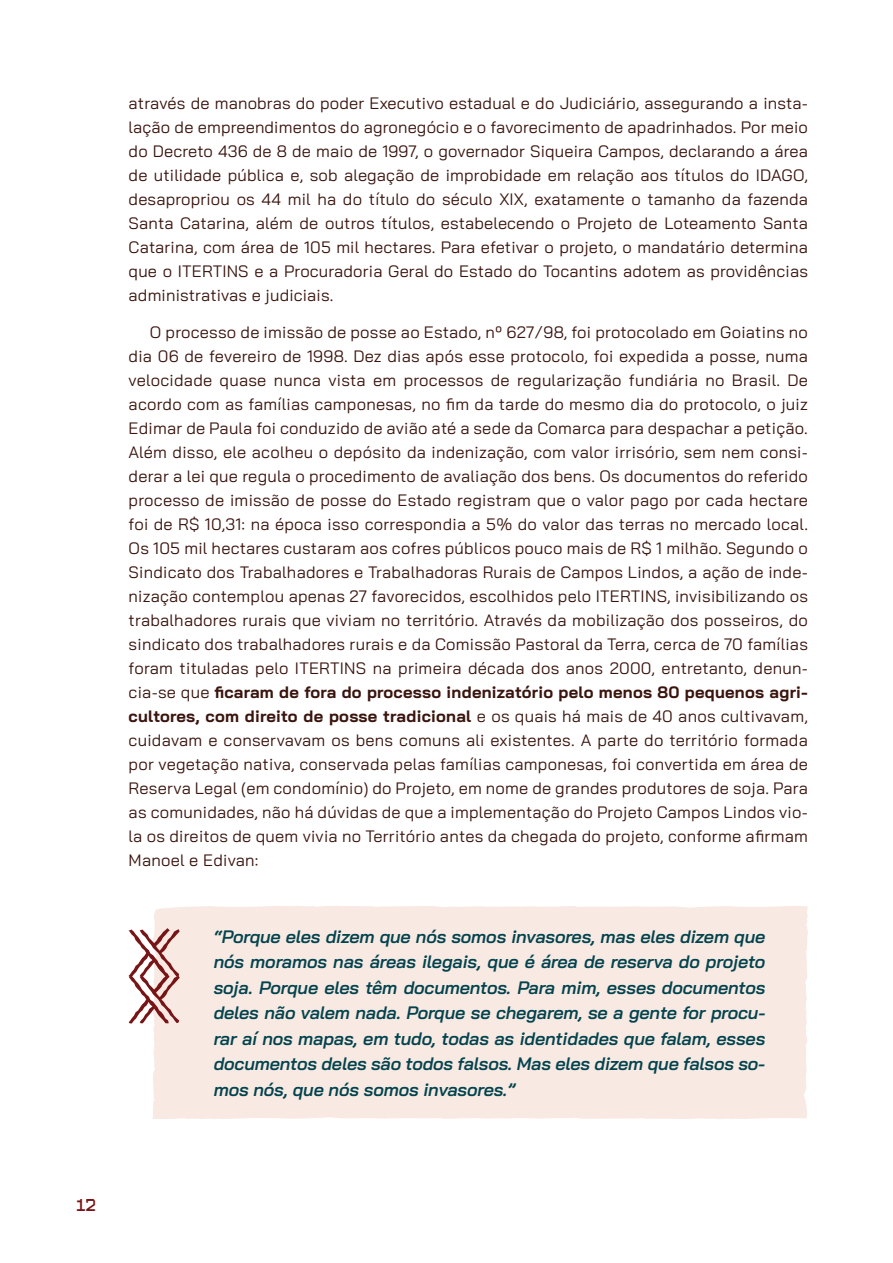
<style>
.page{position:relative;width:893px;height:1263px;background:#fff}
.page>*{position:absolute;margin:0;border:0;box-sizing:border-box;transform-origin:0 0}
.t1{font:22.5px "grafiapopular";color:#761416}
.t2{font:italic 600 18px/25.5px "Bai Jamjuree";letter-spacing:-.01em;color:#02434d;text-align:justify}
.t3{font:16.5px/24px "Bai Jamjuree";letter-spacing:.01em;color:#3a140d;text-align:justify}
.s1{font-weight:700}
</style>
<div class="page">
<div style="left:153px;top:906px;width:655px;height:213px;background:#f8e9e3"></div>
<svg style="left:129px;top:928px;width:51px;height:95px"></svg>
<p class="t3" style="left:129px;top:91px;width:681px">através de manobras do poder Executivo estadual e do Judiciário, assegurando a insta&shy;lação de empreendimentos do agronegócio e o favorecimento de apadrinhados. Por meio do Decreto 436 de 8 de maio de 1997, o governador Siqueira Campos, declarando a área de utilidade pública e, sob alegação de improbidade em relação aos títulos do IDAGO, desapropriou os 44 mil ha do título do século XIX, exatamente o tamanho da fazenda Santa Catarina, além de outros títulos, estabelecendo o Projeto de Loteamento Santa Catarina, com área de 105 mil hectares. Para efetivar o projeto, o mandatário determina que o ITERTINS e a Procuradoria Geral do Estado do Tocantins adotem as providências administrativas e judiciais.</p>
<p class="t3" style="left:129px;top:320px;width:681px;text-indent:21px">O processo de imissão de posse ao Estado, nº 627/98, foi protocolado em Goiatins no dia 06 de fevereiro de 1998. Dez dias após esse protocolo, foi expedida a posse, numa velocidade quase nunca vista em processos de regularização fundiária no Brasil. De acordo com as famílias camponesas, no fim da tarde do mesmo dia do protocolo, o juiz Edimar de Paula foi conduzido de avião até a sede da Comarca para despachar a petição.<br>Além disso, ele acolheu o depósito da indenização, com valor irrisório, sem nem consi&shy;derar a lei que regula o procedimento de avaliação dos bens. Os documentos do referido processo de imissão de posse do Estado registram que o valor pago por cada hectare foi de R$ 10,31: na época isso correspondia a 5% do valor das terras no mercado local.<br>Os 105 mil hectares custaram aos cofres públicos pouco mais de R$ 1 milhão. Segundo o Sindicato dos Trabalhadores e Trabalhadoras Rurais de Campos Lindos, a ação de inde&shy;nização contemplou apenas 27 favorecidos, escolhidos pelo ITERTINS, invisibilizando os trabalhadores rurais que viviam no território. Através da mobilização dos posseiros, do sindicato dos trabalhadores rurais e da Comissão Pastoral da Terra, cerca de 70 famílias foram tituladas pelo ITERTINS na primeira década dos anos 2000, entretanto, denun&shy;cia-se que <span class="s1">ficaram de fora do processo indenizatório pelo menos 80 pequenos agri&shy;cultores, com direito de posse tradicional</span> e os quais há mais de 40 anos cultivavam, cuidavam e conservavam os bens comuns ali existentes. A parte do território formada por vegetação nativa, conservada pelas famílias camponesas, foi convertida em área de Reserva Legal (em condomínio) do Projeto, em nome de grandes produtores de soja. Para as comunidades, não há dúvidas de que a implementação do Projeto Campos Lindos vio&shy;la os direitos de quem vivia no Território antes da chegada do projeto, conforme afirmam Manoel e Edivan:</p>
<p class="t2" style="left:214px;top:924px;width:553px">“Porque eles dizem que nós somos invasores, mas eles dizem que nós moramos nas áreas ilegais, que é área de reserva do projeto soja. Porque eles têm documentos. Para mim, esses documentos deles não valem nada. Porque se chegarem, se a gente for procu&shy;rar aí nos mapas, em tudo, todas as identidades que falam, esses documentos deles são todos falsos. Mas eles dizem que falsos so&shy;mos nós, que nós somos invasores.”</p>
<h1 class="t1" style="left:77px;top:1194px;width:21px">12</h1>
</div>
